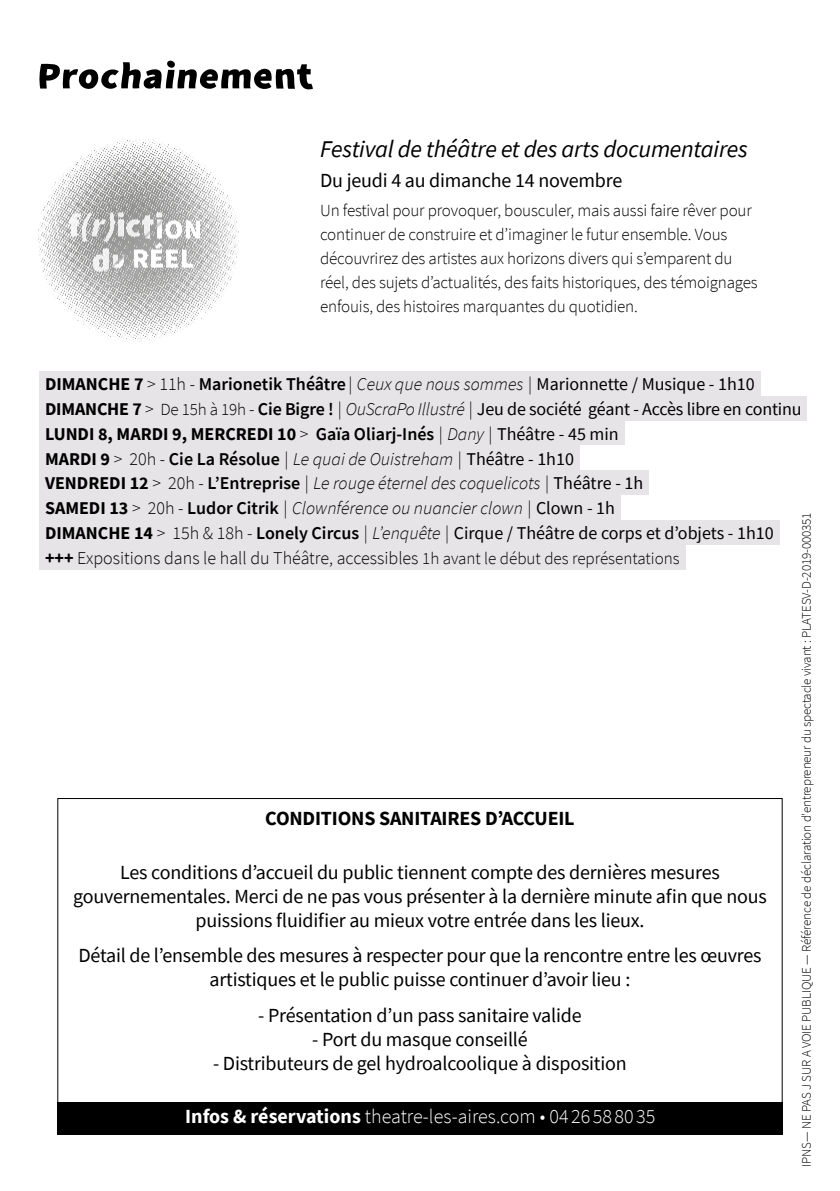
<style>
.page{position:relative;width:840px;height:1191px;background:#fff}
.page>*{position:absolute;margin:0;border:0;box-sizing:border-box;transform-origin:0 0}
.t1{font:italic 24px "Source Sans Pro";letter-spacing:-.01em;color:#000}
.t2{font:20px/24px "Source Sans Pro";letter-spacing:-.01em;color:#000;text-align:center}
.t3{font:300 20px "Source Sans Pro";color:#fff}
.t4{font:700 20px "Source Sans Pro";letter-spacing:-.01em;color:#000}
.t5{font:18px/24.8px "Source Sans Pro";letter-spacing:-.01em;color:#000}
.t6{font:300 17px/24px "Source Sans Pro";letter-spacing:-.01em;color:#000}
.t7{font:300 13px "Source Sans Pro";letter-spacing:-.01em;color:#000}
.s1{font-weight:700}
.s2{font-weight:300}
.s3{font-weight:600}
.s4{font-weight:300;font-style:italic}
.s5{font-weight:300;font-size:17px}
</style>
<div class="page">
<div style="left:57px;top:1102px;width:725px;height:32px;background:#000"></div>
<svg style="left:39px;top:60px;width:274px;height:30px"></svg>
<img style="left:37px;top:139px;width:202px;height:203px">
<div style="left:31px;top:296px;width:8px;height:273px;background:#fff"></div>
<div style="left:39px;top:371px;width:721px;height:25px;background:#e6e4e6"></div>
<div style="left:39px;top:396px;width:767px;height:24px;background:#e6e4e6"></div>
<div style="left:39px;top:420px;width:585px;height:25px;background:#e6e4e6"></div>
<div style="left:39px;top:445px;width:540px;height:25px;background:#e6e4e6"></div>
<div style="left:39px;top:470px;width:609px;height:25px;background:#e6e4e6"></div>
<div style="left:39px;top:495px;width:581px;height:25px;background:#e6e4e6"></div>
<div style="left:39px;top:520px;width:740px;height:25px;background:#e6e4e6"></div>
<div style="left:39px;top:545px;width:646px;height:24px;background:#e6e4e6"></div>
<h1 class="t1" style="left:320px;top:134px;width:429px">Festival de théâtre et des arts documentaires</h1>
<p class="t2" style="left:320px;top:168px;width:303px">Du jeudi 4 au dimanche 14 novembre</p>
<p class="t6" style="left:320px;top:198px;width:439px">Un festival pour provoquer, bousculer, mais aussi faire rêver pour continuer de construire et d’imaginer le futur ensemble. Vous découvrirez des artistes aux horizons divers qui s’emparent du réel, des sujets d’actualités, des faits historiques, des témoignages enfouis, des histoires marquantes du quotidien.</p>
<p class="t5" style="left:45px;top:371px;width:757px"><span class="s1">DIMANCHE 7</span> <span class="s2">&gt; 11h -</span> <span class="s3">Marionetik Théâtre</span><span class="s2">|</span> <span class="s4">Ceux que nous sommes</span> <span class="s2">|</span> Marionnette / Musique - 1h10<br><span class="s1">DIMANCHE 7</span> <span class="s2">&gt;</span> <span class="s5">De 15h à 19h</span> <span class="s2">-</span> <span class="s3">Cie Bigre !</span> <span class="s2">|</span> <span class="s4">OuScraPo Illustré</span> <span class="s2">|</span> Jeu de société géant - Accès libre en continu <span class="s1">LUNDI 8, MARDI 9, MERCREDI 10</span> <span class="s2">&gt;</span> <span class="s3">Gaïa Oliarj-Inés</span> <span class="s2">|</span> <span class="s4">Dany</span> <span class="s2">|</span> Théâtre - 45 min<br><span class="s1">MARDI 9</span> <span class="s2">&gt; 20h -</span> <span class="s3">Cie La Résolue</span> <span class="s2">|</span> <span class="s4">Le quai de Ouistreham</span> <span class="s2">|</span> Théâtre - 1h10<br><span class="s1">VENDREDI 12</span> <span class="s2">&gt; 20h -</span> <span class="s3">L’Entreprise</span> <span class="s2">|</span> <span class="s4">Le rouge éternel des coquelicots</span> <span class="s2">|</span> Théâtre - 1h<br><span class="s1">SAMEDI 13</span> <span class="s2">&gt; 20h -</span> <span class="s3">Ludor Citrik</span> <span class="s2">|</span> <span class="s4">Clownférence ou nuancier clown</span> <span class="s2">|</span> Clown - 1h<br><span class="s1">DIMANCHE 14</span> <span class="s2">&gt; 15h &amp; 18h -</span> <span class="s3">Lonely Circus</span> <span class="s2">|</span> <span class="s4">L’enquête</span> <span class="s2">|</span> Cirque / Théâtre de corps et d’objets - 1h10 <span class="s1">+++</span> <span class="s2">Expositions dans le hall du Théâtre, accessibles</span> <span class="s5">1h avant le début des représentations</span></p>
<p class="t7" style="left:798px;top:1166px;width:655px;rotate:-90deg">IPNS— NE PAS J SUR A VOIE PUBLIQUE — Référence de déclaration d'entrepreneur du spectacle vivant : PLATESV-D-2019-000351</p>
<p class="t4" style="left:265px;top:805px;width:311px">CONDITIONS SANITAIRES D’ACCUEIL</p>
<p class="t2" style="left:73px;top:860px;width:695px">Les conditions d’accueil du public tiennent compte des dernières mesures gouvernementales. Merci de ne pas vous présenter à la dernière minute afin que nous puissions fluidifier au mieux votre entrée dans les lieux.</p>
<p class="t2" style="left:78px;top:943px;width:684px">Détail de l’ensemble des mesures à respecter pour que la rencontre entre les œuvres artistiques et le public puisse continuer d’avoir lieu :</p>
<p class="t2" style="left:258px;top:1003px;width:324px">- Présentation d’un pass sanitaire valide</p>
<p class="t2" style="left:312px;top:1027px;width:217px">- Port du masque conseillé</p>
<p class="t2" style="left:213px;top:1051px;width:415px">- Distributeurs de gel hydroalcoolique à disposition</p>
<p class="t3" style="left:185px;top:1104px;width:471px"><span class="s1">Infos &amp; réservations</span> theatre-les-aires.com • 04 26 58 80 35</p>
</div>
